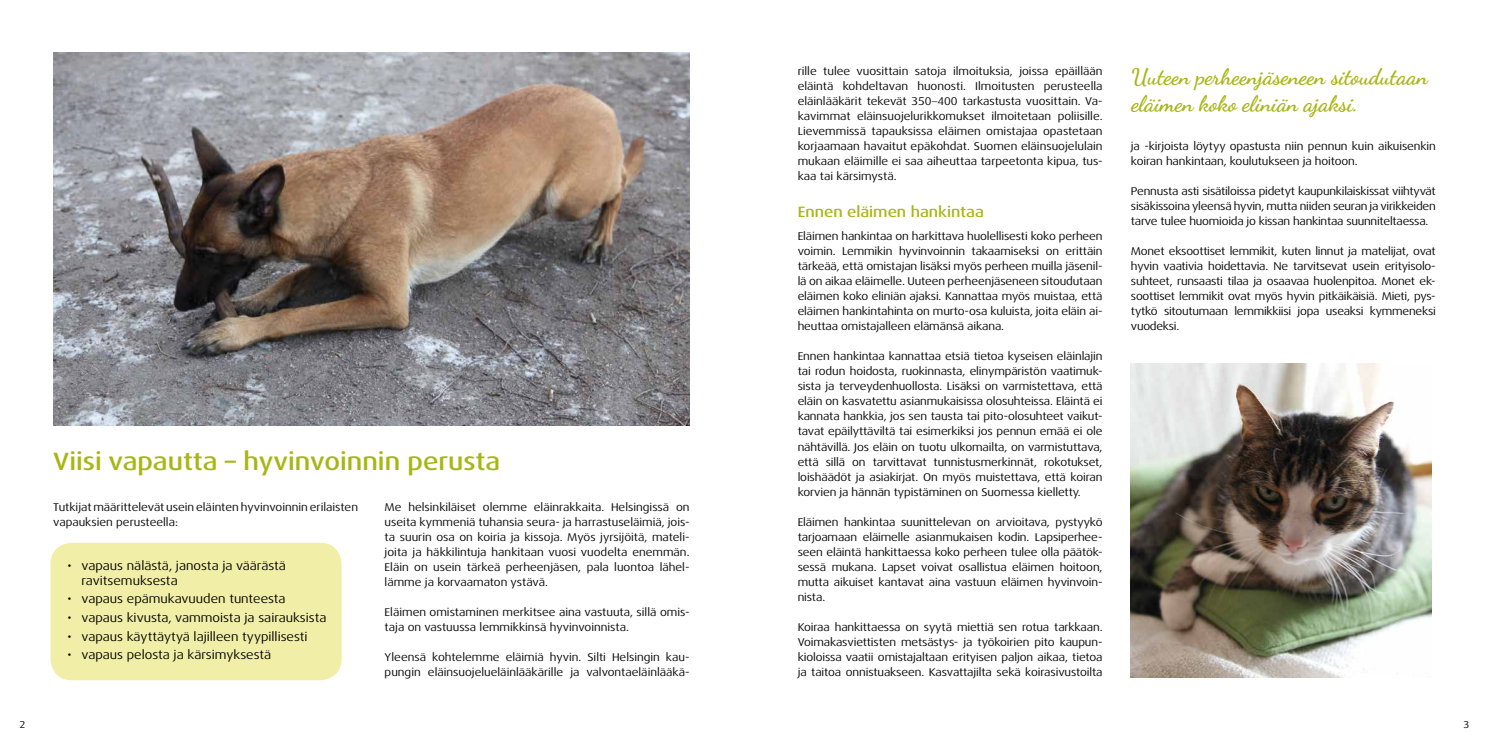
<style>
.page{position:relative;width:1489px;height:745px;background:#fff}
.page>*{position:absolute;margin:0;border:0;box-sizing:border-box;transform-origin:0 0}
.t1{font:500 expanded 25px "Dax OT";color:#a8b614}
.t2{font:700 22.5px/27px "Dancing Script";color:#a8b614}
.t3{font:500 expanded 15px "Dax OT";color:#a8b614}
.t4{font:expanded 12.5px/15px "Dax OT";color:#000}
.t5{font:expanded 11.25px/15px "Dax OT";letter-spacing:-.01em;color:#000;text-align:justify}
.t6{font:expanded 10px "Dax OT";color:#000}
.s1{font-family:"Univers LT Std";font-weight:300;font-stretch:condensed}
</style>
<div class="page">
<div style="left:50px;top:542px;width:291px;height:137px;background:#f1efa7;border-radius:21px"></div>
<img style="left:53px;top:52px;width:636px;height:373px">
<img style="left:1130px;top:363px;width:300px;height:314px">
<h1 class="t1" style="left:53px;top:445px;width:448px">Viisi vapautta – hyvinvoinnin perusta</h1>
<p class="t5" style="left:53px;top:499px;width:306px">Tutkijat määrittelevät usein eläinten hyvinvoinnin erilaisten vapauksien perusteella:</p>
<p class="t4" style="left:81px;top:557px;width:206px;text-indent:-14px">• vapaus nälästä, janosta ja väärästä ravitsemuksesta</p>
<p class="t4" style="left:67px;top:591px;width:220px">• vapaus epämukavuuden tunteesta</p>
<p class="t4" style="left:67px;top:610px;width:260px">• vapaus kivusta, vammoista ja sairauksista</p>
<p class="t4" style="left:67px;top:628px;width:242px">• vapaus käyttäytyä lajilleen tyypillisesti</p>
<p class="t4" style="left:67px;top:647px;width:205px">• vapaus pelosta ja kärsimyksestä</p>
<p class="t5" style="left:384px;top:499px;width:306px">Me helsinkiläiset olemme eläinrakkaita. Helsingissä on useita kymmeniä tuhansia seura- ja harrastuseläimiä, jois&shy;ta suurin osa on koiria ja kissoja. Myös jyrsijöitä, mateli&shy;joita ja häkkilintuja hankitaan vuosi vuodelta enemmän.<br>Eläin on usein tärkeä perheenjäsen, pala luontoa lähel&shy;lämme ja korvaamaton ystävä.</p>
<p class="t5" style="left:384px;top:604px;width:306px">Eläimen omistaminen merkitsee aina vastuuta, sillä omis&shy;taja on vastuussa lemmikkinsä hyvinvoinnista.</p>
<p class="t5" style="left:384px;top:649px;width:306px">Yleensä kohtelemme eläimiä hyvin. Silti Helsingin kau&shy;pungin eläinsuojelueläinlääkärille ja valvontaeläinlääkä-</p>
<p class="t5" style="left:797px;top:64px;width:306px">rille tulee vuosittain satoja ilmoituksia, joissa epäillään eläintä kohdeltavan huonosti. Ilmoitusten perusteella eläinlääkärit tekevät 350<span class="s1">–</span>400 tarkastusta vuosittain. Va&shy;kavimmat eläinsuojelurikkomukset ilmoitetaan poliisille.<br>Lievemmissä tapauksissa eläimen omistajaa opastetaan korjaamaan havaitut epäkohdat. Suomen eläinsuojelulain mukaan eläimille ei saa aiheuttaa tarpeetonta kipua, tus&shy;kaa tai kärsimystä.</p>
<h3 class="t3" style="left:797px;top:202px;width:188px">Ennen eläimen hankintaa</h3>
<p class="t5" style="left:797px;top:229px;width:306px">Eläimen hankintaa on harkittava huolellisesti koko perheen voimin. Lemmikin hyvinvoinnin takaamiseksi on erittäin tärkeää, että omistajan lisäksi myös perheen muilla jäsenil&shy;lä on aikaa eläimelle. Uuteen perheenjäseneen sitoudutaan eläimen koko eliniän ajaksi. Kannattaa myös muistaa, että eläimen hankintahinta on murto-osa kuluista, joita eläin ai&shy;heuttaa omistajalleen elämänsä aikana.</p>
<p class="t5" style="left:797px;top:349px;width:306px">Ennen hankintaa kannattaa etsiä tietoa kyseisen eläinlajin tai rodun hoidosta, ruokinnasta, elinympäristön vaatimuk&shy;sista ja terveydenhuollosta. Lisäksi on varmistettava, että eläin on kasvatettu asianmukaisissa olosuhteissa. Eläintä ei kannata hankkia, jos sen tausta tai pito-olosuhteet vaikut&shy;tavat epäilyttäviltä tai esimerkiksi jos pennun emää ei ole nähtävillä. Jos eläin on tuotu ulkomailta, on varmistuttava, että sillä on tarvittavat tunnistusmerkinnät, rokotukset, loishäädöt ja asiakirjat. On myös muistettava, että koiran korvien ja hännän typistäminen on Suomessa kielletty.</p>
<p class="t5" style="left:797px;top:514px;width:306px">Eläimen hankintaa suunittelevan on arvioitava, pystyykö tarjoamaan eläimelle asianmukaisen kodin. Lapsiperhee&shy;seen eläintä hankittaessa koko perheen tulee olla päätök&shy;sessä mukana. Lapset voivat osallistua eläimen hoitoon, mutta aikuiset kantavat aina vastuun eläimen hyvinvoin&shy;nista.</p>
<p class="t5" style="left:797px;top:619px;width:306px">Koiraa hankittaessa on syytä miettiä sen rotua tarkkaan.<br>Voimakasviettisten metsästys- ja työkoirien pito kaupun&shy;kioloissa vaatii omistajaltaan erityisen paljon aikaa, tietoa ja taitoa onnistuakseen. Kasvattajilta sekä koirasivustoilta</p>
<h2 class="t2" style="left:1131px;top:63px;width:297px">Uuteen perheenjäseneen sitoudutaan eläimen koko eliniän ajaksi.</h2>
<p class="t5" style="left:1130px;top:139px;width:306px">ja -kirjoista löytyy opastusta niin pennun kuin aikuisenkin koiran hankintaan, koulutukseen ja hoitoon.</p>
<p class="t5" style="left:1130px;top:184px;width:306px">Pennusta asti sisätiloissa pidetyt kaupunkilaiskissat viihtyvät sisäkissoina yleensä hyvin, mutta niiden seuran ja virikkeiden tarve tulee huomioida jo kissan hankintaa suunniteltaessa.</p>
<p class="t5" style="left:1130px;top:244px;width:306px">Monet eksoottiset lemmikit, kuten linnut ja matelijat, ovat hyvin vaativia hoidettavia. Ne tarvitsevat usein erityisolo&shy;suhteet, runsaasti tilaa ja osaavaa huolenpitoa. Monet ek&shy;soottiset lemmikit ovat myös hyvin pitkäikäisiä. Mieti, pys&shy;tytkö sitoutumaan lemmikkiisi jopa useaksi kymmeneksi vuodeksi.</p>
<p class="t6" style="left:19px;top:717px;width:7px">2</p>
<p class="t6" style="left:1463px;top:717px;width:8px">3</p>
</div>
